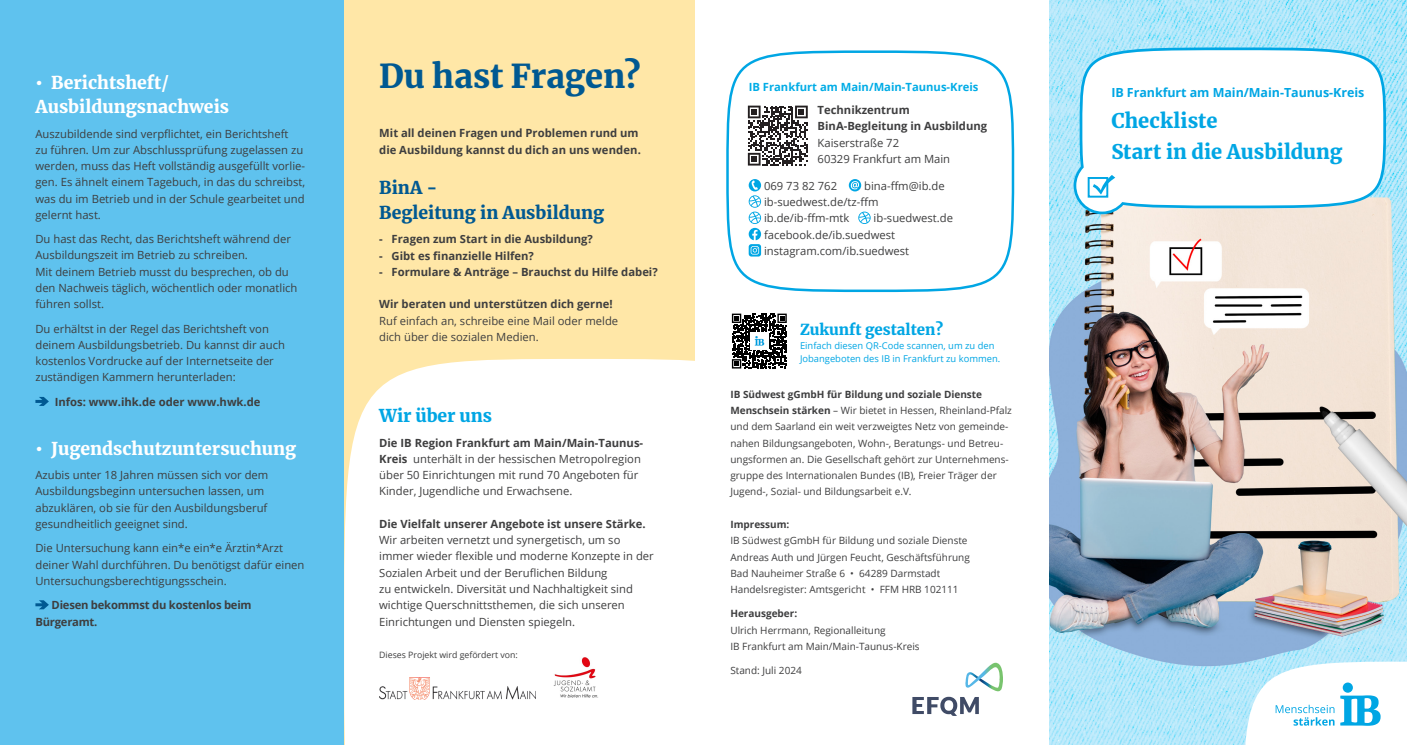
<style>
.page{position:relative;width:1407px;height:745px;background:#fff}
.page>*{position:absolute;margin:0;border:0;box-sizing:border-box;transform-origin:0 0}
.t1{font:900 32.5px "Merriweather";letter-spacing:-.005em;color:#005992}
.t2{font:900 20px/31.2px "Merriweather";letter-spacing:.005em;color:#00a6e4}
.t3{font:900 17.5px/24.4px "Merriweather";color:#fff}
.t4{font:900 17.5px/24.4px "Merriweather";color:#005992}
.t5{font:900 17.5px "Merriweather";letter-spacing:-.005em;color:#00a6e4}
.t6{font:900 15px "Merriweather";color:#00a6e4}
.t7{font:700 12.5px "Open Sans";letter-spacing:-.005em;color:#00a6e4}
.t8{font:11.25px/16.2px "Open Sans";color:#3e3e3f}
.t9{font:700 11.25px/16.2px "Open Sans";color:#3e3e3f}
.t10{font:700 11.25px/16.2px "Open Sans";letter-spacing:-.02em;color:#3e3e3f}
.t11{font:700 11.25px "Open Sans";color:#00ace6}
.t12{font:10px/16.2px "Open Sans";color:#3e3e3f}
.t13{font:700 10px "Open Sans";color:#3e3e3f}
.t14{font:9.38px/13.8px "Open Sans";color:#00a6e4}
.t15{font:8.75px "Open Sans";color:#3e3e3f}
.s1{font-weight:700}
</style>
<div class="page">
<div style="left:0;top:0;width:344px;height:744px;background:#5fc2ee"></div>
<div style="left:344px;top:0;width:350px;height:744px;background:#ffe7a7"></div>
<svg style="left:35px;top:397px;width:14px;height:8px"></svg>
<svg style="left:35px;top:600px;width:14px;height:9px"></svg>
<div style="left:344px;top:359px;width:351px;height:385px;background:#fff"></div>
<img style="left:553px;top:656px;width:59px;height:42px">
<img style="left:380px;top:677px;width:156px;height:21px">
<svg style="left:731px;top:314px;width:55px;height:55px"></svg>
<svg style="left:732px;top:313px;width:55px;height:55px"></svg>
<img style="left:750px;top:332px;width:18px;height:17px">
<img style="left:1049px;top:0;width:358px;height:744px">
<svg style="left:912px;top:696px;width:67px;height:19px"></svg>
<svg style="left:965px;top:662px;width:38px;height:28px"></svg>
<svg style="left:849px;top:179px;width:12px;height:12px"></svg>
<svg style="left:858px;top:211px;width:13px;height:13px"></svg>
<svg style="left:749px;top:179px;width:12px;height:61px"></svg>
<svg style="left:749px;top:244px;width:12px;height:12px"></svg>
<svg style="left:751px;top:246px;width:8px;height:8px"></svg>
<svg style="left:1245px;top:661px;width:162px;height:83px"></svg>
<svg style="left:1072px;top:46px;width:315px;height:169px"></svg>
<div style="left:1087px;top:177px;width:21px;height:20px;border:2px solid #00a6e4"></div>
<svg style="left:1093px;top:175px;width:22px;height:19px"></svg>
<svg style="left:748px;top:105px;width:60px;height:60px"></svg>
<h3 class="t3" style="left:35px;top:70px;width:195px">• Berichtsheft/<br>Ausbildungsnachweis</h3>
<p class="t8" style="left:35px;top:125px;width:271px">Auszubildende sind verpflichtet, ein Berichtsheft<br>zu führen. Um zur Abschlussprüfung zugelassen zu werden, muss das Heft vollständig ausgefüllt vorlie&shy;gen. Es ähnelt einem Tagebuch, in das du schreibst, was du im Betrieb und in der Schule gearbeitet und gelernt hast.</p>
<p class="t8" style="left:35px;top:230px;width:264px">Du hast das Recht, das Berichtsheft während der Ausbildungszeit im Betrieb zu schreiben.<br>Mit deinem Betrieb musst du besprechen, ob du den Nachweis täglich, wöchentlich oder monatlich führen sollst.</p>
<p class="t8" style="left:35px;top:320px;width:251px">Du erhältst in der Regel das Berichtsheft von deinem Ausbildungsbetrieb. Du kannst dir auch kostenlos Vordrucke auf der Internetseite der zuständigen Kammern herunterladen:</p>
<p class="t9" style="left:55px;top:393px;width:207px">Infos: www.ihk.de oder www.hwk.de</p>
<h3 class="t3" style="left:35px;top:435px;width:262px">• Jugendschutzuntersuchung</h3>
<p class="t8" style="left:35px;top:466px;width:234px">Azubis unter 18 Jahren müssen sich vor dem Ausbildungsbeginn untersuchen lassen, um abzuklären, ob sie für den Ausbildungsberuf gesundheitlich geeignet sind.</p>
<p class="t8" style="left:35px;top:539px;width:271px">Die Untersuchung kann ein*e ein*e Ärztin*Arzt deiner Wahl durchführen. Du benötigst dafür einen<br>Untersuchungsberechtigungsschein.</p>
<p class="t10" style="left:35px;top:596px;width:218px;text-indent:16px">Diesen bekommst du kostenlos beim<br>Bürgeramt.</p>
<h1 class="t1" style="left:379px;top:54px;width:263px">Du hast Fragen?</h1>
<p class="t9" style="left:379px;top:125px;width:263px">Mit all deinen Fragen und Problemen rund um die Ausbildung kannst du dich an uns wenden.</p>
<h3 class="t4" style="left:379px;top:175px;width:226px">BinA -<br>Begleitung in Ausbildung</h3>
<p class="t9" style="left:379px;top:230px;width:215px">- Fragen zum Start in die Ausbildung?</p>
<p class="t9" style="left:379px;top:247px;width:156px">- Gibt es finanzielle Hilfen?</p>
<p class="t9" style="left:379px;top:263px;width:280px">- Formulare &amp; Anträge – Brauchst du Hilfe dabei?</p>
<p class="t9" style="left:379px;top:295px;width:235px">Wir beraten und unterstützen dich gerne!</p>
<p class="t8" style="left:379px;top:312px;width:240px">Ruf einfach an, schreibe eine Mail oder melde dich über die sozialen Medien.</p>
<h3 class="t5" style="left:379px;top:403px;width:114px">Wir über uns</h3>
<p class="t8" style="left:379px;top:434px;width:265px"><span class="s1">Die IB Region Frankfurt am Main/Main-Taunus-Kreis</span> unterhält in der hessischen Metropolregion über 50 Einrichtungen mit rund 70 Angeboten für Kinder, Jugendliche und Erwachsene.</p>
<p class="t9" style="left:379px;top:515px;width:268px">Die Vielfalt unserer Angebote ist unsere Stärke.</p>
<p class="t8" style="left:379px;top:531px;width:276px">Wir arbeiten vernetzt und synergetisch, um so immer wieder flexible und moderne Konzepte in der Sozialen Arbeit und der Beruflichen Bildung<br>zu entwickeln. Diversität und Nachhaltigkeit sind wichtige Querschnittsthemen, die sich unseren Einrichtungen und Diensten spiegeln.</p>
<p class="t15" style="left:379px;top:648px;width:140px">Dieses Projekt wird gefördert von:</p>
<p class="t11" style="left:749px;top:78px;width:231px">IB Frankfurt am Main/Main-Taunus-Kreis</p>
<p class="t9" style="left:817px;top:101px;width:171px">Technikzentrum<br>BinA-Begleitung in Ausbildung</p>
<p class="t8" style="left:817px;top:134px;width:134px">Kaiserstraße 72<br>60329 Frankfurt am Main</p>
<p class="t8" style="left:764px;top:177px;width:75px">069 73 82 762</p>
<p class="t8" style="left:764px;top:177px;width:182px;text-indent:100px">bina-ffm@ib.de ib-suedwest.de/tz-ffm ib.de/ib-ffm-mtk</p>
<p class="t8" style="left:764px;top:209px;width:191px;text-indent:110px">ib-suedwest.de facebook.de/ib.suedwest instagram.com/ib.suedwest</p>
<h3 class="t6" style="left:800px;top:318px;width:145px">Zukunft gestalten?</h3>
<p class="t14" style="left:800px;top:338px;width:202px">Einfach diesen QR-Code scannen, um zu den<br>Jobangeboten des IB in Frankfurt zu kommen.</p>
<p class="t12" style="left:730px;top:385px;width:283px"><span class="s1">IB Südwest gGmbH für Bildung und soziale Dienste Menschsein stärken</span> – Wir bietet in Hessen, Rheinland-Pfalz und dem Saarland ein weit verzweigtes Netz von gemeinde&shy;nahen Bildungsangeboten, Wohn-, Beratungs- und Betreu&shy;ungsformen an. Die Gesellschaft gehört zur Unternehmens&shy;gruppe des Internationalen Bundes (IB), Freier Träger der Jugend-, Sozial- und Bildungsarbeit e.V.</p>
<p class="t13" style="left:730px;top:517px;width:61px">Impressum:</p>
<p class="t12" style="left:730px;top:532px;width:241px">IB Südwest gGmbH für Bildung und soziale Dienste Andreas Auth und Jürgen Feucht, Geschäftsführung Bad Nauheimer Straße 6 • 64289 Darmstadt Handelsregister: Amtsgericht • FFM HRB 102111</p>
<p class="t13" style="left:730px;top:606px;width:68px">Herausgeber:</p>
<p class="t12" style="left:730px;top:621px;width:191px">Ulrich Herrmann, Regionalleitung<br>IB Frankfurt am Main/Main-Taunus-Kreis</p>
<p class="t12" style="left:730px;top:662px;width:73px">Stand: Juli 2024</p>
<p class="t7" style="left:1111px;top:83px;width:254px">IB Frankfurt am Main/Main-Taunus-Kreis</p>
<h2 class="t2" style="left:1111px;top:104px;width:233px">Checkliste<br>Start in die Ausbildung</h2>
</div>
